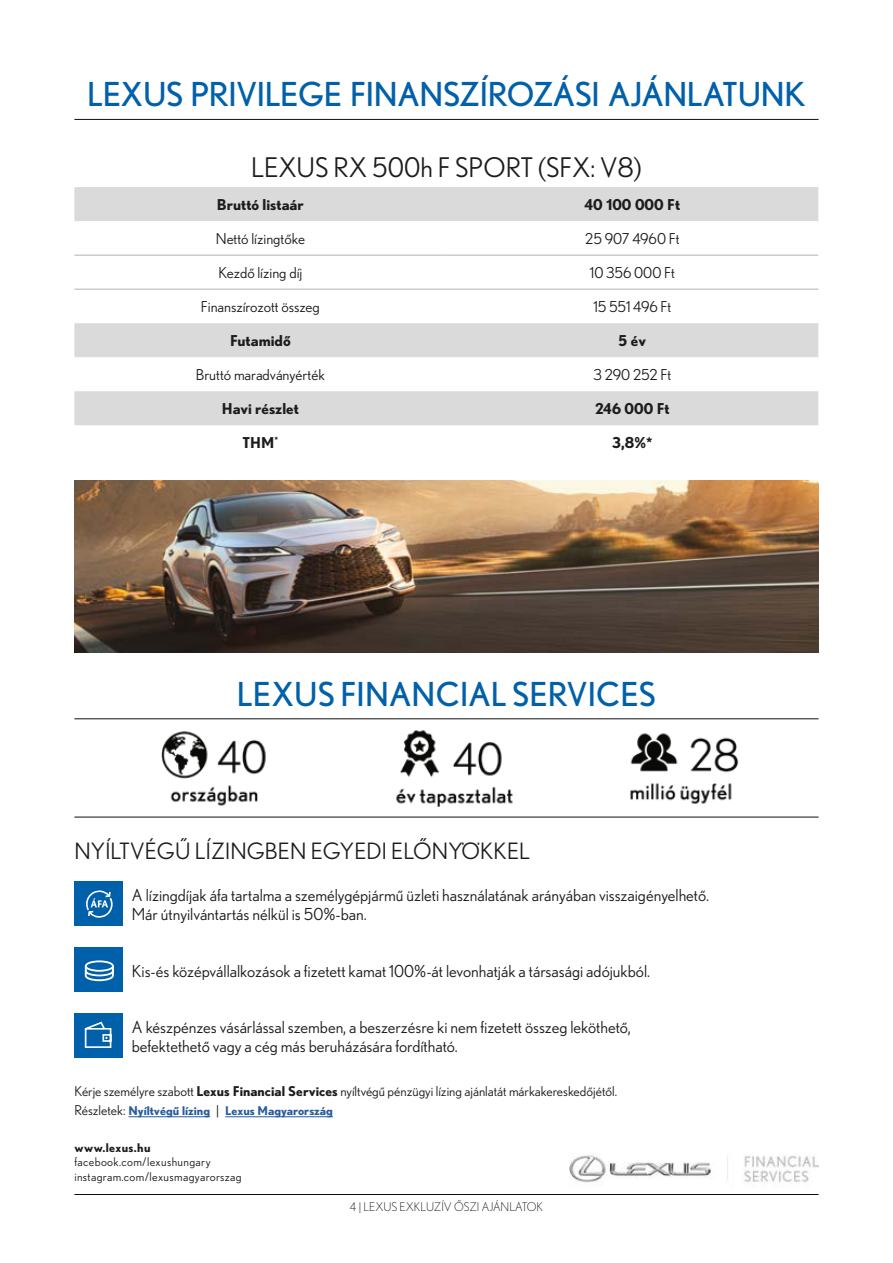
<style>
.page{position:relative;width:893px;height:1263px;background:#fff}
.page>*{position:absolute;margin:0;border:0;box-sizing:border-box;transform-origin:0 0}
.t1{font:33px "Nobel WGL";letter-spacing:-.01em;color:#0060a9}
.t2{font:27px "Nobel WGL";color:#1d1d1b}
.t3{font:22.5px "Nobel WGL";letter-spacing:.005em;color:#1d1d1b}
.Felsorolas_Kiemeles{font:16.5px "Nobel WGL";color:#1d1d1b}
.t4{font:15px "Nobel WGL";color:#1d1d1b}
.t5{font:700 15px "Nobel WGL";color:#1d1d1b}
.Felsorolas_Kiemeles-2{font:13.5px "Nobel WGL";color:#1d1d1b}
.Doboz_Szoveg{font:12px "Nobel WGL";letter-spacing:.03em;color:#1d1d1b}
.Felsorolas_Kiemeles-3{font:700 12px "Nobel HUN";color:#275b9b}
.Text{font:300 12px "Nobel WGL";color:#1d1d1b}
.Doboz_Szoveg-2{font:700 12px "Nobel WGL";letter-spacing:.03em;color:#1d1d1b}
.s1{font-weight:700}
.s2{font-family:"Nobel WGL";font-weight:400;font-size:13.5px;color:#1d1d1b}
</style>
<div class="page">
<img style="left:569px;top:1155px;width:250px;height:28px">
<hr style="left:74px;top:718px;width:745px;height:1px;background:#0e0f0e">
<hr style="left:74px;top:817px;width:745px;height:1px;background:#0e0f0e">
<img style="left:630px;top:733px;width:109px;height:71px">
<img style="left:396px;top:730px;width:117px;height:77px">
<img style="left:161px;top:731px;width:105px;height:75px">
<hr style="left:74px;top:119px;width:745px;height:1px;background:#0e0f0e">
<svg style="left:74px;top:187px;width:744px;height:238px"></svg>
<hr style="left:74px;top:255px;width:372px;height:1px;background:#b3b2b2">
<hr style="left:446px;top:255px;width:372px;height:1px;background:#b3b2b2">
<hr style="left:74px;top:289px;width:372px;height:1px;background:#b3b2b2">
<hr style="left:446px;top:289px;width:372px;height:1px;background:#b3b2b2">
<img style="left:74px;top:480px;width:745px;height:172px">
<hr style="left:74px;top:1194px;width:745px;height:1px;background:#0e0f0e">
<hr style="left:128px;top:1116px;width:82px;height:1px;background:#275b9b">
<hr style="left:225px;top:1116px;width:108px;height:1px;background:#275b9b">
<div style="left:74px;top:947px;width:49px;height:45px;background:#0060a9"></div>
<svg style="left:85px;top:960px;width:29px;height:21px"></svg>
<div style="left:74px;top:1013px;width:49px;height:45px;background:#0060a9"></div>
<svg style="left:85px;top:1022px;width:26px;height:26px"></svg>
<div style="left:74px;top:882px;width:49px;height:44px;background:#0060a9"></div>
<svg style="left:86px;top:890px;width:27px;height:28px"></svg>
<p class="t1" style="left:87px;top:71px;width:720px">LEXUS PRIVILEGE FINANSZÍROZÁSI AJÁNLATUNK</p>
<p class="t2" style="left:251px;top:148px;width:392px">LEXUS RX 500h F SPORT (SFX: V8)</p>
<p class="t5" style="left:217px;top:193px;width:89px">Bruttó listaár</p>
<p class="t5" style="left:584px;top:193px;width:97px">40 100 000 Ft</p>
<p class="t4" style="left:216px;top:228px;width:91px">Nettó lízingtőke</p>
<p class="t4" style="left:585px;top:228px;width:96px">25 907 4960 Ft</p>
<p class="t4" style="left:218px;top:262px;width:86px">Kezdő lízing díj</p>
<p class="t4" style="left:590px;top:262px;width:87px">10 356 000 Ft</p>
<p class="t4" style="left:201px;top:296px;width:121px">Finanszírozott összeg</p>
<p class="t4" style="left:593px;top:296px;width:79px">15 551 496 Ft</p>
<p class="t5" style="left:230px;top:329px;width:62px">Futamidő</p>
<p class="t5" style="left:619px;top:329px;width:29px">5 év</p>
<p class="t4" style="left:196px;top:364px;width:131px">Bruttó maradványérték</p>
<p class="t4" style="left:593px;top:364px;width:79px">3 290 252 Ft</p>
<p class="t5" style="left:222px;top:397px;width:79px">Havi részlet</p>
<p class="t5" style="left:595px;top:397px;width:76px">246 000 Ft</p>
<p class="t5" style="left:242px;top:431px;width:37px">THM<sup>*</sup></p>
<p class="t5" style="left:612px;top:431px;width:42px">3,8%*</p>
<p class="t1" style="left:237px;top:670px;width:421px">LEXUS FINANCIAL SERVICES</p>
<p class="t3" style="left:74px;top:835px;width:457px">NYÍLTVÉGŰ LÍZINGBEN EGYEDI ELŐNYÖKKEL</p>
<p class="Felsorolas_Kiemeles" style="left:132px;top:883px;width:579px">A lízingdíjak áfa tartalma a személygépjármű üzleti használatának arányában visszaigényelhető.</p>
<p class="Felsorolas_Kiemeles" style="left:132px;top:903px;width:236px">Már útnyilvántartás nélkül is 50%-ban.</p>
<p class="Felsorolas_Kiemeles" style="left:132px;top:959px;width:520px">Kis-és középvállalkozások a fizetett kamat 100%-át levonhatják a társasági adójukból.</p>
<p class="Felsorolas_Kiemeles" style="left:132px;top:1015px;width:500px">A készpénzes vásárlással szemben, a beszerzésre ki nem fizetett összeg leköthető,</p>
<p class="Felsorolas_Kiemeles" style="left:132px;top:1035px;width:327px">befektethető vagy a cég más beruházására fordítható.</p>
<p class="Felsorolas_Kiemeles-2" style="left:74px;top:1081px;width:544px">Kérje személyre szabott <span class="s1">Lexus Financial Services</span> nyíltvégű pénzügyi lízing ajánlatát márkakereskedőjétől.</p>
<p class="Felsorolas_Kiemeles-3" style="left:74px;top:1103px;width:260px"><span class="s2">Részletek:</span> Nyíltvégű lízing <span class="s2">|</span> Lexus Magyarország</p>
<p class="Doboz_Szoveg-2" style="left:74px;top:1138px;width:78px">www.lexus.hu</p>
<p class="Doboz_Szoveg" style="left:74px;top:1154px;width:138px">facebook.com/lexushungary</p>
<p class="Doboz_Szoveg" style="left:74px;top:1168px;width:169px">instagram.com/lexusmagyarorszag</p>
<p class="Text" style="left:350px;top:1198px;width:195px">4 | LEXUS EXKLUZÍV ŐSZI AJÁNLATOK</p>
</div>
